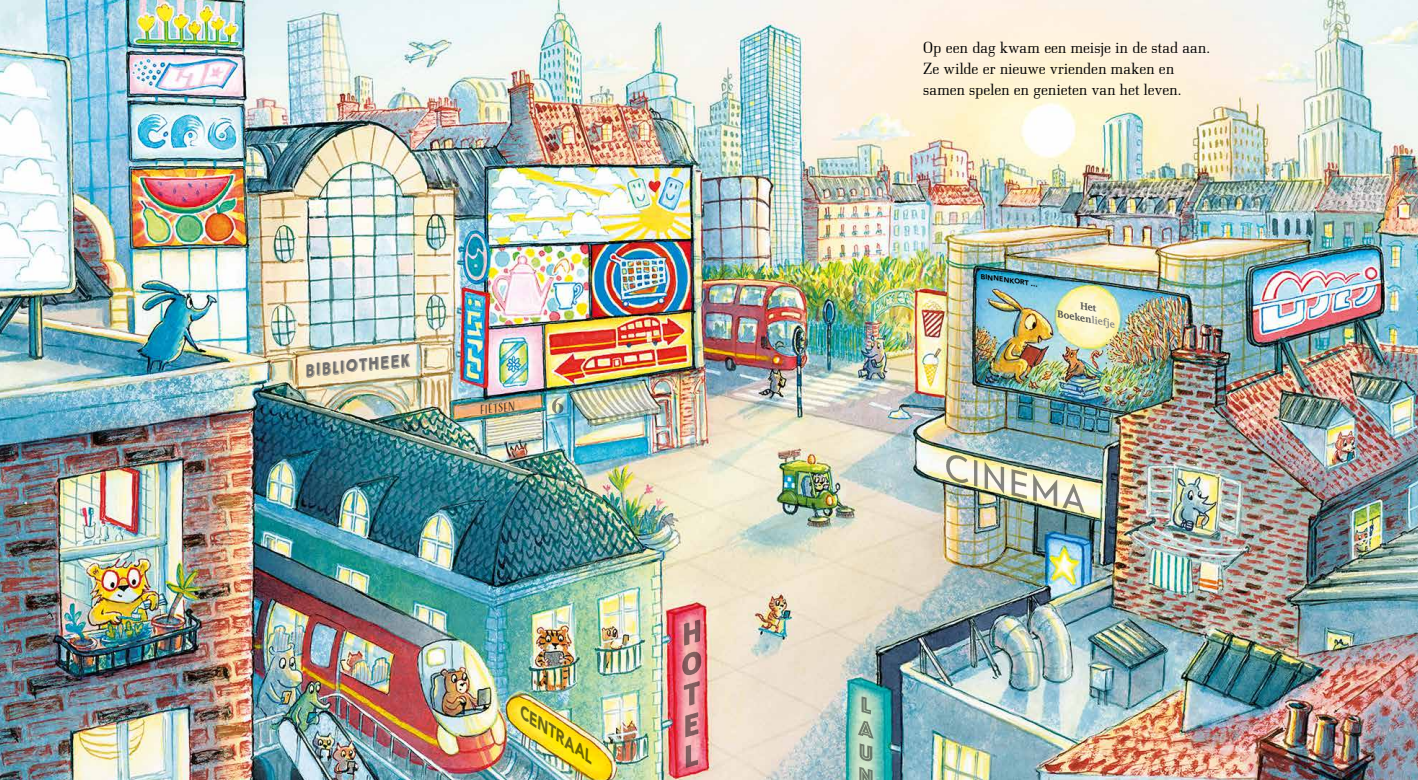
<style>
.page{position:relative;width:1418px;height:780px;background:#fff}
.page>*{position:absolute;margin:0;border:0;box-sizing:border-box;transform-origin:0 0}
.t1{font:17.4px "True North 3 D Black";color:#706f6f;scale:.86 1}
.t2{font:16px/21px "Bodonitown";letter-spacing:.01em;color:#000}
.t3{font:italic 16px "Avenir Bla";color:#000}
.t4{font:12px "Adorn Condensed Sans";color:#000}
.t5{font:italic 700 10px/12.1px "Charter";color:#4d4d4c;text-align:center}
.t6{font:italic 900 7px "Avenir";color:#000}
.s1{color:#858584}
</style>
<div class="page">
<img style="left:0;top:0;width:1417px;height:780px">
<p class="t1" style="left:303px;top:360px;width:124px;rotate:-6deg">BIBLIOTHEEK</p>
<p class="t4" style="left:479px;top:402px;width:37px;rotate:-6deg">fietsen</p>
<p class="t3" style="left:528px;top:703px;width:88px;rotate:34deg">CENTRAAL</p>
<p class="t2" style="left:923px;top:37px;width:288px">Op een dag kwam een meisje in de stad aan.<br>Ze wilde er nieuwe vrienden maken en samen spelen en genieten van het leven.</p>
<p class="t6" style="left:981px;top:270px;width:59px;rotate:8deg">BINNENKORT …</p>
<p class="t5" style="left:1061px;top:295px;width:60px;rotate:11deg">Het<br>Boeken<span class="s1">liefje</span></p>
</div>
